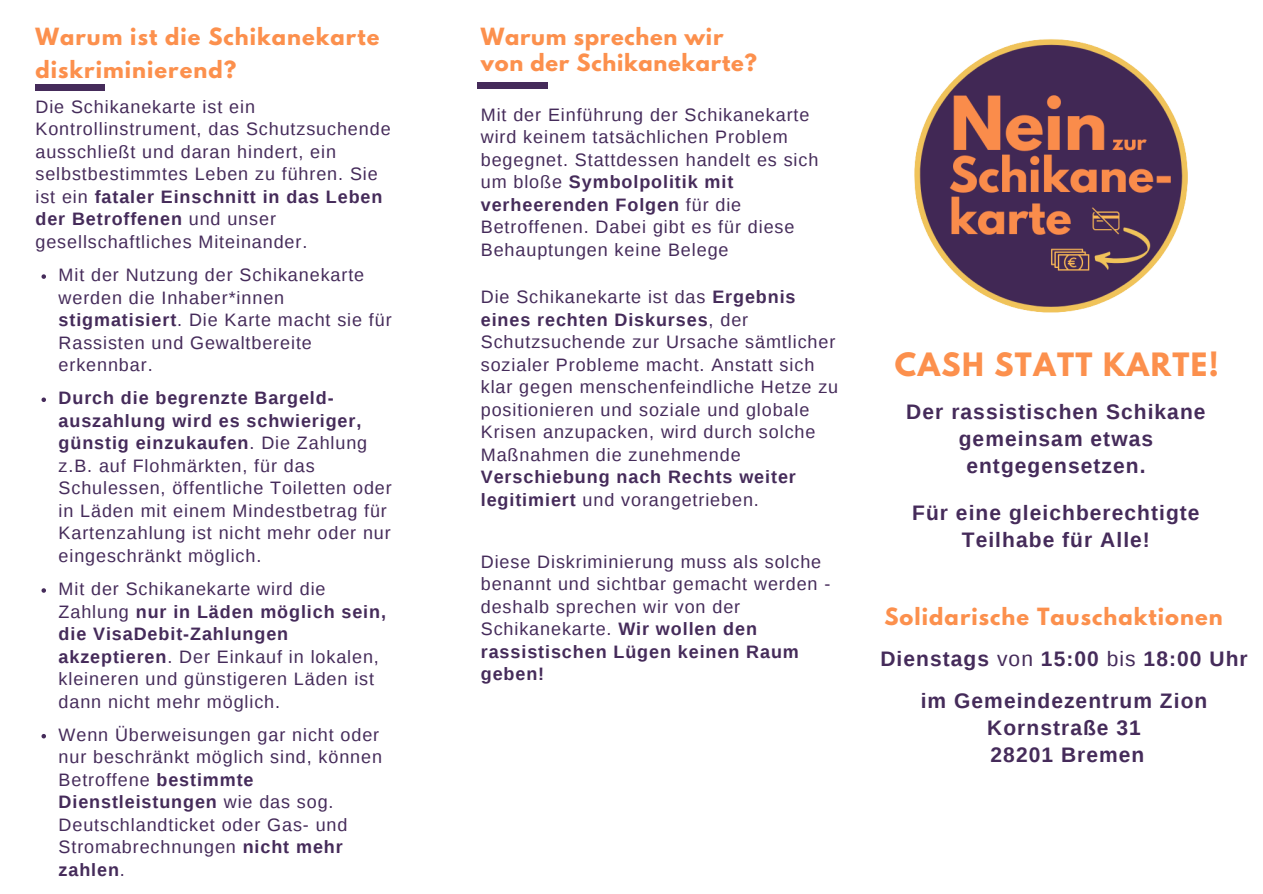
<style>
.page{position:relative;width:1263px;height:894px;background:#fff}
.page>*{position:absolute;margin:0;border:0;box-sizing:border-box;transform-origin:0 0}
.t1{font:700 28.5px "League Spartan";letter-spacing:.05em;color:#fc904d}
.t2{font:700 21px/27px "Liberation Sans";letter-spacing:.05em;color:#452b5a;text-align:center}
.t3{font:700 21px/25.8px "League Spartan";letter-spacing:.05em;color:#fc904d}
.t4{font:18px/22.5px "Liberation Sans";letter-spacing:.05em;color:#452b5a}
.s1{font-weight:700}
.s2{font-weight:400}
</style>
<div class="page">
<div style="left:36px;top:84px;width:69px;height:6px;background:#452b5a"></div>
<div style="left:478px;top:83px;width:69px;height:5px;background:#452b5a"></div>
<img style="left:914px;top:39px;width:274px;height:274px">
<svg style="left:42px;top:274px;width:4px;height:5px"></svg>
<svg style="left:42px;top:397px;width:4px;height:5px"></svg>
<svg style="left:42px;top:588px;width:4px;height:4px"></svg>
<svg style="left:42px;top:734px;width:4px;height:4px"></svg>
<h3 class="t3" style="left:36px;top:23px;width:345px;line-height:32.7px">Warum ist die Schikanekarte diskriminierend?</h3>
<p class="t4" style="left:36px;top:95px;width:357px">Die Schikanekarte ist ein Kontrollinstrument, das Schutzsuchende ausschließt und daran hindert, ein selbstbestimmtes Leben zu führen. Sie ist ein <span class="s1">fataler Einschnitt in das Leben der Betroffenen</span> und unser gesellschaftliches Miteinander.</p>
<p class="t4" style="left:59px;top:263px;width:335px">Mit der Nutzung der Schikanekarte werden die Inhaber*innen <span class="s1">stigmatisiert</span>. Die Karte macht sie für<br>Rassisten und Gewaltbereite erkennbar.</p>
<h1 class="t4" style="left:59px;top:386px;width:335px"><span class="s1">Durch die begrenzte Bargeld&shy;auszahlung wird es schwieriger, günstig einzukaufen</span>. Die Zahlung z.B. auf Flohmärkten, für das Schulessen, öffentliche Toiletten oder in Läden mit einem Mindestbetrag für Kartenzahlung ist nicht mehr oder nur eingeschränkt möglich.</h1>
<h2 class="t4" style="left:59px;top:577px;width:329px">Mit der Schikanekarte wird die<br>Zahlung <span class="s1">nur in Läden möglich sein, die VisaDebit-Zahlungen akzeptieren</span>. Der Einkauf in lokalen, kleineren und günstigeren Läden ist dann nicht mehr möglich.</h2>
<h2 class="t4" style="left:59px;top:723px;width:325px">Wenn Überweisungen gar nicht oder nur beschränkt möglich sind, können<br>Betroffene <span class="s1">bestimmte<br>Dienstleistungen</span> wie das sog.<br>Deutschlandticket oder Gas- und<br>Stromabrechnungen <span class="s1">nicht mehr zahlen</span>.</h2>
<p class="t3" style="left:481px;top:27px;width:278px">Warum sprechen wir von der Schikanekarte?</p>
<h2 class="t4" style="left:481px;top:103px;width:339px">Mit der Einführung der Schikanekarte wird keinem tatsächlichen Problem begegnet. Stattdessen handelt es sich um bloße <span class="s1">Symbolpolitik mit verheerenden Folgen</span> für die Betroffenen. Dabei gibt es für diese Behauptungen keine Belege</h2>
<p class="t4" style="left:481px;top:286px;width:359px">Die Schikanekarte ist das <span class="s1">Ergebnis eines rechten Diskurses</span>, der Schutzsuchende zur Ursache sämtlicher sozialer Probleme macht. Anstatt sich klar gegen menschenfeindliche Hetze zu positionieren und soziale und globale Krisen anzupacken, wird durch solche Maßnahmen die zunehmende <span class="s1">Verschiebung nach Rechts weiter legitimiert</span> und vorangetrieben.</p>
<p class="t4" style="left:481px;top:550px;width:351px">Diese Diskriminierung muss als solche benannt und sichtbar gemacht werden - deshalb sprechen wir von der<br>Schikanekarte. <span class="s1">Wir wollen den rassistischen Lügen keinen Raum geben!</span></p>
<h2 class="t1" style="left:895px;top:350px;width:325px">CASH STATT KARTE!</h2>
<h2 class="t2" style="left:906px;top:398px;width:301px">Der rassistischen Schikane gemeinsam etwas entgegensetzen.</h2>
<p class="t2" style="left:912px;top:499px;width:289px">Für eine gleichberechtigte<br>Teilhabe für Alle!</p>
<p class="t3" style="left:884px;top:606px;width:340px">Solidarische Tauschaktionen</p>
<p class="t2" style="left:880px;top:645px;width:369px">Dienstags <span class="s2">von</span> 15:00 <span class="s2">bis</span> 18:00 Uhr</p>
<p class="t2" style="left:921px;top:686px;width:288px">im Gemeindezentrum Zion<br>Kornstraße 31<br>28201 Bremen</p>
</div>
